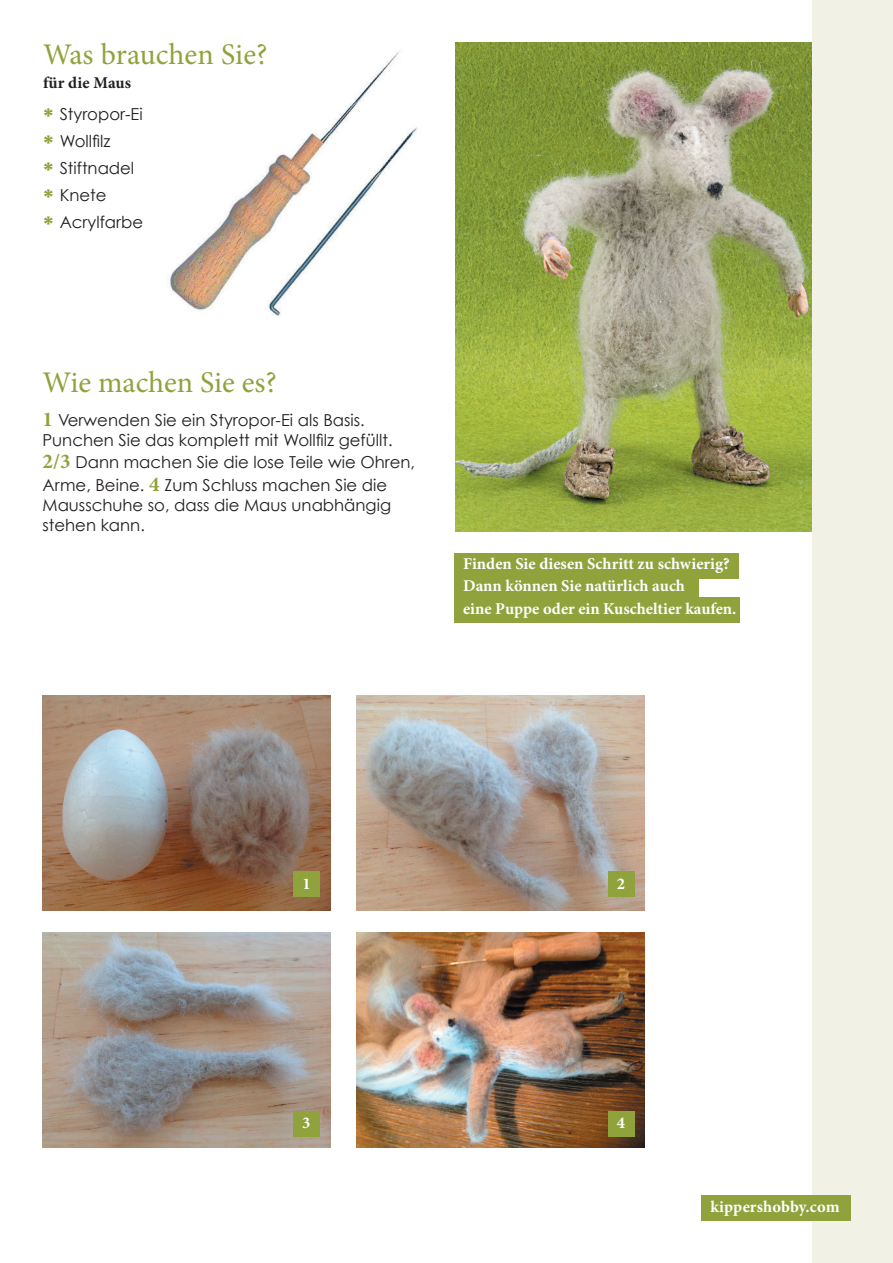
<style>
.page{position:relative;width:893px;height:1263px;background:#fff}
.page>*{position:absolute;margin:0;border:0;box-sizing:border-box;transform-origin:0 0}
.t1{font:30px "Minion Pro";color:#90a23c}
.t2{font:16.5px/27px "Century Gothic";color:#231f20}
.t3{font:700 16.5px/22.5px "Minion Pro";color:#fff}
.t4{font:700 16.5px "Minion Pro";letter-spacing:.005em;color:#231f20}
.s1{font-weight:700;font-size:22.5px;color:#90a23c}
.s2{font-family:"Minion Pro";font-weight:700;font-size:21px;color:#90a23c}
</style>
<div class="page">
<img style="left:169px;top:51px;width:249px;height:265px">
<img style="left:455px;top:43px;width:357px;height:488px">
<img style="left:43px;top:695px;width:287px;height:215px">
<img style="left:356px;top:932px;width:288px;height:215px">
<img style="left:356px;top:695px;width:288px;height:215px">
<img style="left:43px;top:932px;width:287px;height:215px">
<div style="left:294px;top:872px;width:26px;height:25px;background:#90a23c"></div>
<div style="left:608px;top:872px;width:26px;height:25px;background:#90a23c"></div>
<div style="left:293px;top:1111px;width:27px;height:25px;background:#90a23c"></div>
<div style="left:608px;top:1111px;width:26px;height:25px;background:#90a23c"></div>
<div style="left:812px;top:0;width:81px;height:1263px;background:#f1f2e5"></div>
<div style="left:454px;top:553px;width:284px;height:25px;background:#90a23c"></div>
<div style="left:702px;top:1195px;width:149px;height:26px;background:#90a23c"></div>
<div style="left:454px;top:574px;width:245px;height:25px;background:#90a23c"></div>
<div style="left:454px;top:597px;width:286px;height:26px;background:#90a23c"></div>
<h1 class="t1" style="left:43px;top:35px;width:226px">Was brauchen Sie?</h1>
<p class="t4" style="left:43px;top:71px;width:89px">für die Maus</p>
<p class="t2" style="left:44px;top:100px;width:101px"><span class="s1">*</span> Styropor-Ei <span class="s1">*</span> Wollfilz<br><span class="s1">*</span> Stiftnadel <span class="s1">*</span> Knete<br><span class="s1">*</span> Acrylfarbe</p>
<h1 class="t1" style="left:43px;top:363px;width:236px">Wie machen Sie es?</h1>
<p class="t2" style="left:43px;top:410px;width:352px;line-height:19.8px"><span class="s2">1</span> Verwenden Sie ein Styropor-Ei als Basis.<br>Punchen Sie das komplett mit Wollfilz gefüllt.</p>
<p class="t2" style="left:43px;top:451px;width:374px;line-height:22.5px"><span class="s2">2/3</span> Dann machen Sie die lose Teile wie Ohren,<br>Arme, Beine. <span class="s2">4</span> Zum Schluss machen Sie die</p>
<p class="t2" style="left:43px;top:495px;width:350px;line-height:19.8px">Mausschuhe so, dass die Maus unabhängig stehen kann.</p>
<p class="t3" style="left:463px;top:552px;width:275px">Finden Sie diesen Schritt zu schwierig?<br>Dann können Sie natürlich auch<br>eine Puppe oder ein Kuscheltier kaufen.</p>
<p class="t3" style="left:303px;top:872px;width:10px">1</p>
<p class="t3" style="left:617px;top:872px;width:10px">2</p>
<p class="t3" style="left:302px;top:1111px;width:10px">3</p>
<p class="t3" style="left:617px;top:1111px;width:10px">4</p>
<p class="t3" style="left:710px;top:1196px;width:131px">kippershobby.com</p>
</div>
